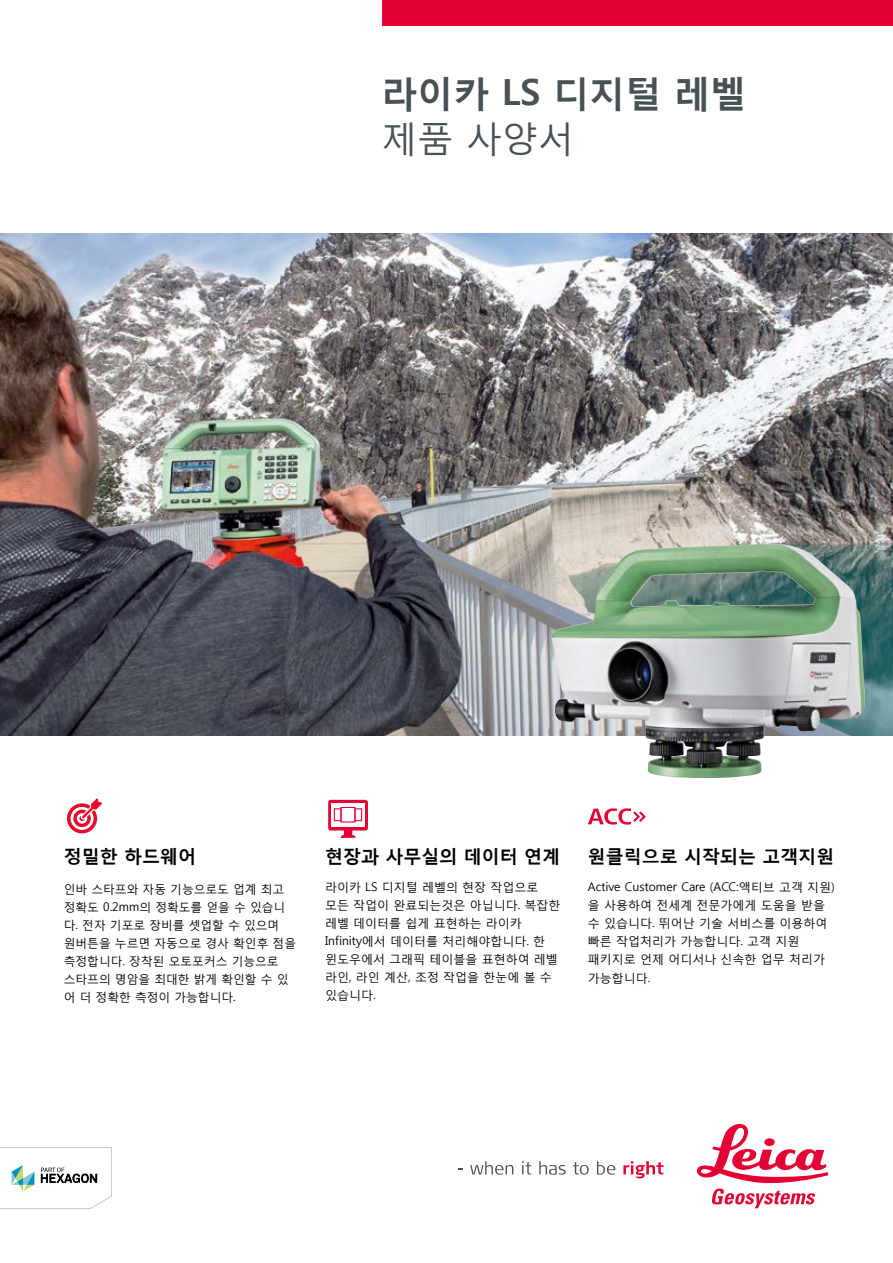
<style>
.page{position:relative;width:893px;height:1263px;background:#fff}
.page>*{position:absolute;margin:0;border:0;box-sizing:border-box;transform-origin:0 0}
.t1{font:700 36px "Malgun Gothic";color:#485156}
.t2{font:36px "Malgun Gothic";color:#485156}
.t3{font:700 18px "Malgun Gothic";color:#000}
.t4{font:12px/18px "Malgun Gothic";color:#000}
</style>
<div class="page">
<div style="left:383px;top:0;width:510px;height:26px;background:#e40134"></div>
<img style="left:0;top:234px;width:893px;height:502px">
<svg style="left:0;top:1147px;width:112px;height:62px"></svg>
<svg style="left:470px;top:1161px;width:43px;height:14px"></svg>
<svg style="left:522px;top:1161px;width:9px;height:13px"></svg>
<svg style="left:539px;top:1161px;width:27px;height:13px"></svg>
<svg style="left:573px;top:1162px;width:16px;height:13px"></svg>
<svg style="left:597px;top:1161px;width:18px;height:14px"></svg>
<svg style="left:623px;top:1161px;width:40px;height:17px"></svg>
<svg style="left:697px;top:1123px;width:131px;height:85px"></svg>
<img style="left:551px;top:544px;width:314px;height:234px">
<svg style="left:588px;top:808px;width:58px;height:17px"></svg>
<svg style="left:328px;top:800px;width:40px;height:38px"></svg>
<div style="left:331px;top:803px;width:34px;height:24px;background:#fff"></div>
<div style="left:340px;top:807px;width:15px;height:15px;border:1px solid #e40134"></div>
<div style="left:334px;top:808px;width:7px;height:13px;border:1px solid #e40134"></div>
<div style="left:354px;top:808px;width:8px;height:13px;border:1px solid #e40134"></div>
<svg style="left:67px;top:798px;width:35px;height:35px"></svg>
<h1 class="t1" style="left:381px;top:71px;width:366px">라이카 LS 디지털 레벨</h1>
<h1 class="t2" style="left:381px;top:116px;width:194px">제품 사양서</h1>
<h2 class="t3" style="left:64px;top:845px;width:134px">정밀한 하드웨어</h2>
<p class="t4" style="left:64px;top:879px;width:234px">인바 스타프와 자동 기능으로도 업계 최고 정확도 0.2mm의 정확도를 얻을 수 있습니 다. 전자 기포로 장비를 셋업할 수 있으며 원버튼을 누르면 자동으로 경사 확인후 점을 측정합니다. 장착된 오토포커스 기능으로 스타프의 명암을 최대한 밝게 확인할 수 있 어 더 정확한 측정이 가능합니다.</p>
<h2 class="t3" style="left:325px;top:845px;width:237px">현장과 사무실의 데이터 연계</h2>
<p class="t4" style="left:325px;top:877px;width:237px">라이카 LS 디지털 레벨의 현장 작업으로 모든 작업이 완료되는것은 아닙니다. 복잡한 레벨 데이터를 쉽게 표현하는 라이카<br>Infinity에서 데이터를 처리해야합니다. 한 윈도우에서 그래픽 테이블을 표현하여 레벨 라인, 라인 계산, 조정 작업을 한눈에 볼 수 있습니다.</p>
<h2 class="t3" style="left:588px;top:845px;width:248px">원클릭으로 시작되는 고객지원</h2>
<p class="t4" style="left:588px;top:877px;width:249px">Active Customer Care (ACC:액티브 고객 지원) 을 사용하여 전세계 전문가에게 도움을 받을 수 있습니다. 뛰어난 기술 서비스를 이용하여 빠른 작업처리가 가능합니다. 고객 지원 패키지로 언제 어디서나 신속한 업무 처리가</p>
<p class="t4" style="left:588px;top:969px;width:64px">가능합니다.</p>
</div>
